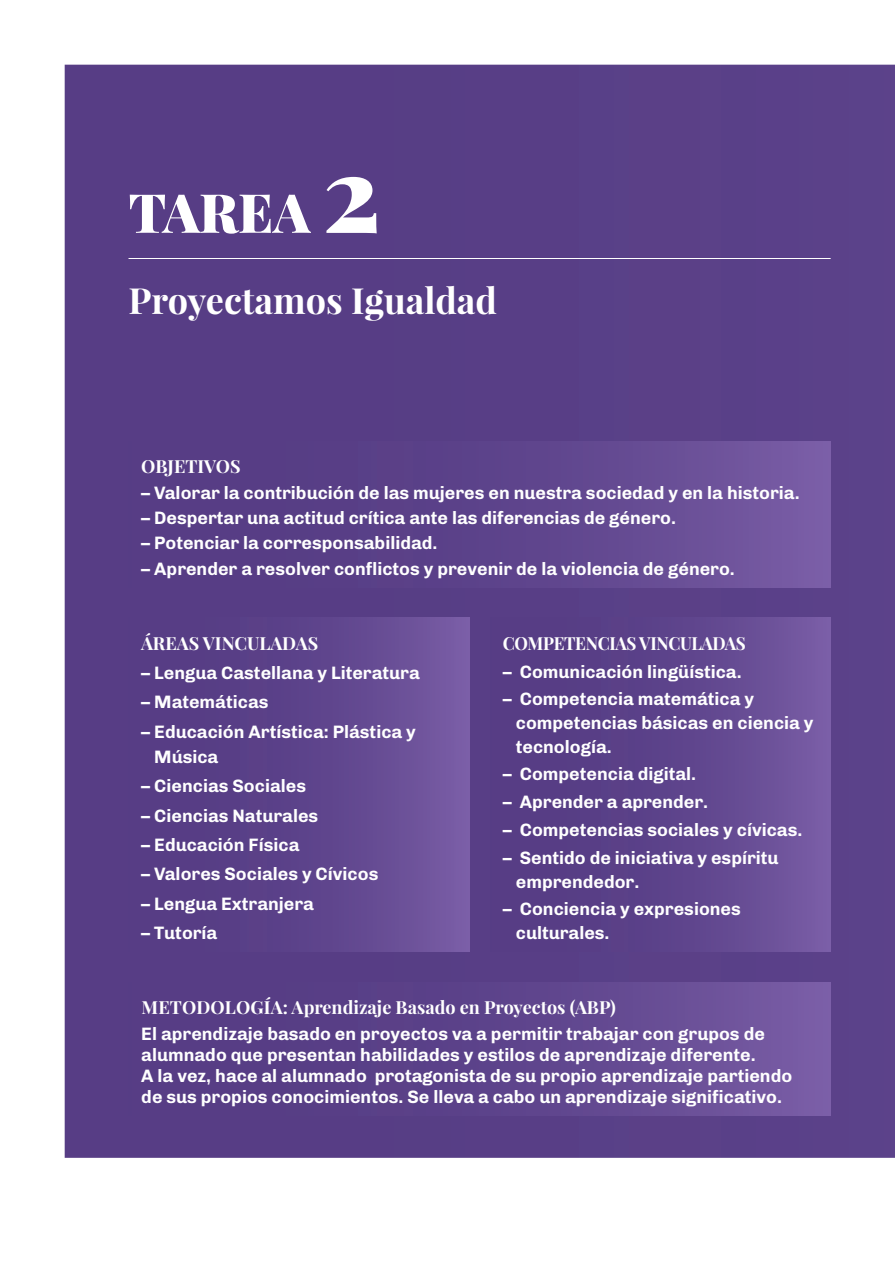
<style>
.page{position:relative;width:895px;height:1264px;background:#fff}
.page>*{position:absolute;margin:0;border:0;box-sizing:border-box;transform-origin:0 0}
.t1{font:900 54px "Playfair Display";letter-spacing:-.01em;color:#fff}
.t2{font:700 36px "Playfair Display";color:#fff}
.t3{font:700 18px/23.5px "Chivo";color:#fff}
.t4{font:700 18px "Playfair Display";color:#fff}
.t5{font:700 18px "Playfair Display";letter-spacing:-.02em;color:#fff;scale:.95 1}
.t6{font:700 18px "Playfair Display";color:#fff;scale:.95 1}
.s1{font-size:105px}
</style>
<div class="page">
<div style="left:64px;top:64px;width:830px;height:1094px;background:#583e86"></div>
<hr style="left:128px;top:258px;width:702px;height:1px;background:#fff">
<div style="left:128px;top:982px;width:702px;height:133px;background:linear-gradient(to right,#4f367e,#72579f)"></div>
<div style="left:128px;top:441px;width:702px;height:146px;background:linear-gradient(to right,#4f367e,#72579f)"></div>
<div style="left:128px;top:617px;width:341px;height:334px;background:linear-gradient(to right,#4f367e,#72579f)"></div>
<div style="left:490px;top:617px;width:340px;height:334px;background:linear-gradient(to right,#4f367e,#72579f)"></div>
<h1 class="t1" style="left:128px;top:178px;width:254px">TAREA <span class="s1">2</span></h1>
<h2 class="t2" style="left:128px;top:278px;width:370px">Proyectamos Igualdad</h2>
<p class="t4" style="left:141px;top:455px;width:101px">OBJETIVOS</p>
<p class="t3" style="left:141px;top:481px;width:659px">– Valorar la contribución de las mujeres en nuestra sociedad y en la historia.</p>
<p class="t3" style="left:141px;top:506px;width:536px">– Despertar una actitud crítica ante las diferencias de género.</p>
<p class="t3" style="left:141px;top:531px;width:298px">– Potenciar la corresponsabilidad.</p>
<p class="t3" style="left:141px;top:556px;width:595px">– Aprender a resolver conflictos y prevenir de la violencia de género.</p>
<p class="t4" style="left:141px;top:631px;width:132px">ÁREAS VINCULADA</p>
<p class="t4" style="left:308px;top:631px;width:12px">S</p>
<p class="t3" style="left:141px;top:661px;width:280px">– Lengua Castellana y Literatura</p>
<p class="t3" style="left:141px;top:690px;width:129px">– Matemáticas</p>
<p class="t3" style="left:154px;top:719px;width:263px;line-height:25px;text-indent:-13px">– Educación Artística: Plástica y<br>Música</p>
<p class="t3" style="left:141px;top:774px;width:166px">– Ciencias Sociales</p>
<p class="t3" style="left:141px;top:803px;width:178px">– Ciencias Naturales</p>
<p class="t3" style="left:141px;top:833px;width:160px">– Educación Física</p>
<p class="t3" style="left:141px;top:862px;width:238px">– Valores Sociales y Cívicos</p>
<p class="t3" style="left:141px;top:891px;width:174px">– Lengua Extranjera</p>
<p class="t3" style="left:141px;top:921px;width:78px">– Tutoría</p>
<p class="t5" style="left:502px;top:631px;width:205px">COMPETENCIAS VINCULADA</p>
<p class="t6" style="left:735px;top:631px;width:12px">S</p>
<p class="t3" style="left:502px;top:659px;width:240px">– Comunicación lingüística.</p>
<p class="t3" style="left:515px;top:687px;width:299px;text-indent:-13px">– Competencia matemática y competencias básicas en ciencia y tecnología.</p>
<p class="t3" style="left:502px;top:762px;width:195px">– Competencia digital.</p>
<p class="t3" style="left:502px;top:790px;width:207px">– Aprender a aprender.</p>
<p class="t3" style="left:502px;top:818px;width:301px">– Competencias sociales y cívicas.</p>
<p class="t3" style="left:515px;top:846px;width:264px;text-indent:-13px">– Sentido de iniciativa y espíritu emprendedor.</p>
<p class="t3" style="left:515px;top:897px;width:226px;text-indent:-13px">– Conciencia y expresiones culturales.</p>
<p class="t4" style="left:141px;top:996px;width:476px">Metodología: Aprendizaje Basado en Proyectos (ABP)</p>
<p class="t3" style="left:141px;top:1022px;width:652px;line-height:21px">El aprendizaje basado en proyectos va a permitir trabajar con grupos de alumnado que presentan habilidades y estilos de aprendizaje diferente.<br>A la vez, hace al alumnado protagonista de su propio aprendizaje partiendo de sus propios conocimientos. Se lleva a cabo un aprendizaje significativo.</p>
</div>
